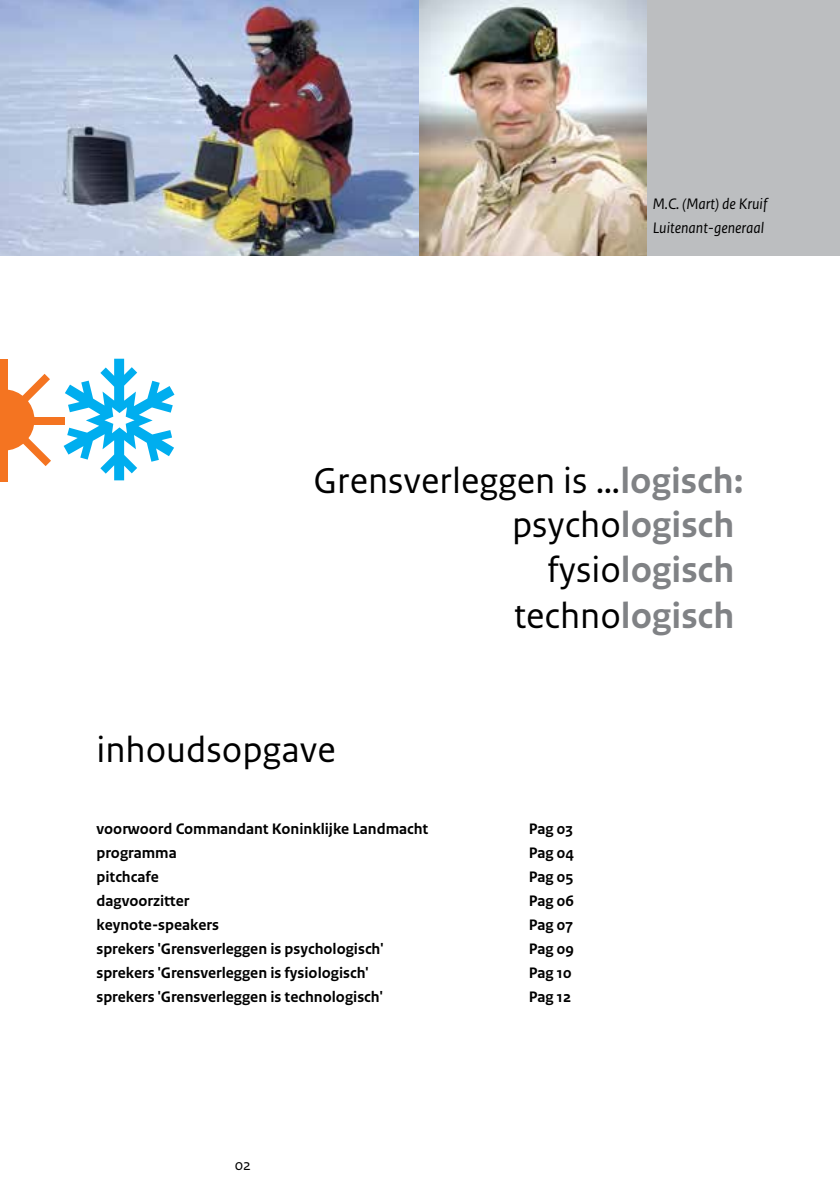
<style>
.page{position:relative;width:840px;height:1191px;background:#fff}
.page>*{position:absolute;margin:0;border:0;box-sizing:border-box;transform-origin:0 0}
.t1{font:37.8px/45px "Rijksoverheid Sans Text";color:#000;text-align:right}
.t2{font:700 16px "Rijksoverheid Sans Text";color:#000}
.t3{font:italic 16px/24px "Rijksoverheid Sans Text";color:#000}
.t4{font:16px "Rijksoverheid Sans Text";color:#000}
.s1{font-weight:700;color:#808285}
</style>
<div class="page">
<div style="left:420px;top:0;width:419px;height:255px;background:#bcbec0"></div>
<img style="left:0;top:0;width:646px;height:255px">
<div style="left:31px;top:417px;width:34px;height:7px;background:#f47421"></div>
<div style="left:0;top:359px;width:8px;height:33px;background:#f47421"></div>
<div style="left:0;top:449px;width:8px;height:33px;background:#f47421"></div>
<svg style="left:0;top:374px;width:51px;height:92px"></svg>
<svg style="left:64px;top:359px;width:110px;height:121px"></svg>
<p class="t3" style="left:652px;top:193px;width:116px">M.C. (Mart) de Kruif<br>Luitenant-generaal</p>
<h1 class="t1" style="left:313px;top:458px;width:431px">Grensverleggen is …<span class="s1">logisch: </span>psycho<span class="s1">logisch<br></span>fysio<span class="s1">logisch<br></span>techno<span class="s1">logisch</span></h1>
<h1 class="t1" style="left:96px;top:728px;width:241px">inhoudsopgave</h1>
<p class="t2" style="left:96px;top:819px;width:333px">voorwoord Commandant Koninklijke Landmacht</p>
<p class="t2" style="left:528px;top:819px;width:45px">Pag 03</p>
<p class="t2" style="left:96px;top:843px;width:82px">programma</p>
<p class="t2" style="left:528px;top:843px;width:46px">Pag 04</p>
<p class="t2" style="left:96px;top:867px;width:64px">pitchcafe</p>
<p class="t2" style="left:528px;top:867px;width:46px">Pag 05</p>
<p class="t2" style="left:96px;top:891px;width:94px">dagvoorzitter</p>
<p class="t2" style="left:528px;top:891px;width:46px">Pag 06</p>
<p class="t2" style="left:96px;top:915px;width:124px">keynote-speakers</p>
<p class="t2" style="left:528px;top:915px;width:45px">Pag 07</p>
<p class="t2" style="left:96px;top:939px;width:288px">sprekers 'Grensverleggen is psychologisch'</p>
<p class="t2" style="left:528px;top:939px;width:46px">Pag 09</p>
<p class="t2" style="left:96px;top:963px;width:273px">sprekers 'Grensverleggen is fysiologisch'</p>
<p class="t2" style="left:528px;top:963px;width:44px">Pag 10</p>
<p class="t2" style="left:96px;top:987px;width:287px">sprekers 'Grensverleggen is technologisch'</p>
<p class="t2" style="left:528px;top:987px;width:44px">Pag 12</p>
<p class="t4" style="left:234px;top:1155px;width:18px">02</p>
</div>
